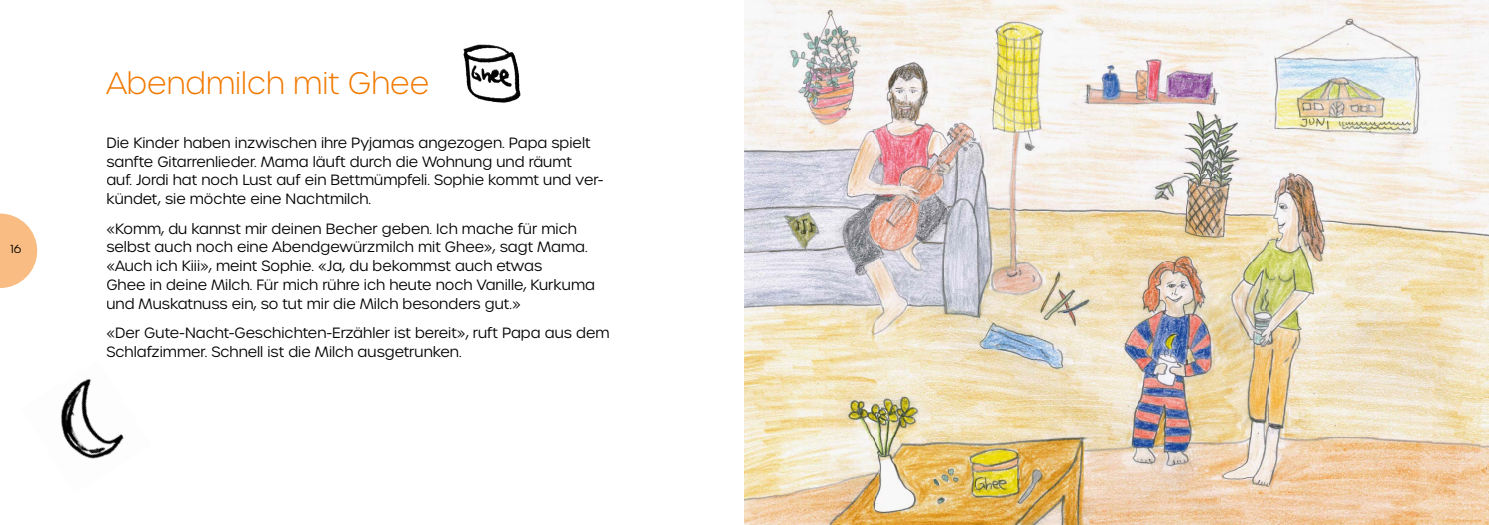
<style>
.page{position:relative;width:1489px;height:525px;background:#fff}
.page>*{position:absolute;margin:0;border:0;box-sizing:border-box;transform-origin:0 0}
.t1{font:200 30px "Urbane";color:#f17900}
.t2{font:300 14.38px/18.8px "Urbane";color:#000}
.t3{font:300 11.25px "Urbane";color:#000}
</style>
<div class="page">
<svg style="left:0;top:213px;width:37px;height:75px"></svg>
<img style="left:744px;top:0;width:744px;height:524px">
<img style="left:463px;top:44px;width:58px;height:59px">
<img style="left:60px;top:378px;width:64px;height:81px">
<div style="left:11px;top:244px;width:10px;height:8px;background:#f9bd84"></div>
<p class="t3" style="left:11px;top:241px;width:12px">16</p>
<h1 class="t1" style="left:106px;top:64px;width:324px">Abendmilch mit Ghee</h1>
<p class="t2" style="left:106px;top:133px;width:499px">Die Kinder haben inzwischen ihre Pyjamas angezogen. Papa spielt sanfte Gitarrenlieder. Mama läuft durch die Wohnung und räumt<br>auf. Jordi hat noch Lust auf ein Bettmümpfeli. Sophie kommt und ver&shy;kündet, sie möchte eine Nachtmilch.</p>
<p class="t2" style="left:106px;top:219px;width:490px">«Komm, du kannst mir deinen Becher geben. Ich mache für mich selbst auch noch eine Abendgewürzmilch mit Ghee», sagt Mama. «Auch ich Kiii», meint Sophie. «Ja, du bekommst auch etwas<br>Ghee in deine Milch. Für mich rühre ich heute noch Vanille, Kurkuma und Muskatnuss ein, so tut mir die Milch besonders gut.»</p>
<p class="t2" style="left:106px;top:323px;width:504px">«Der Gute-Nacht-Geschichten-Erzähler ist bereit», ruft Papa aus dem<br>Schlafzimmer. Schnell ist die Milch ausgetrunken.</p>
</div>
